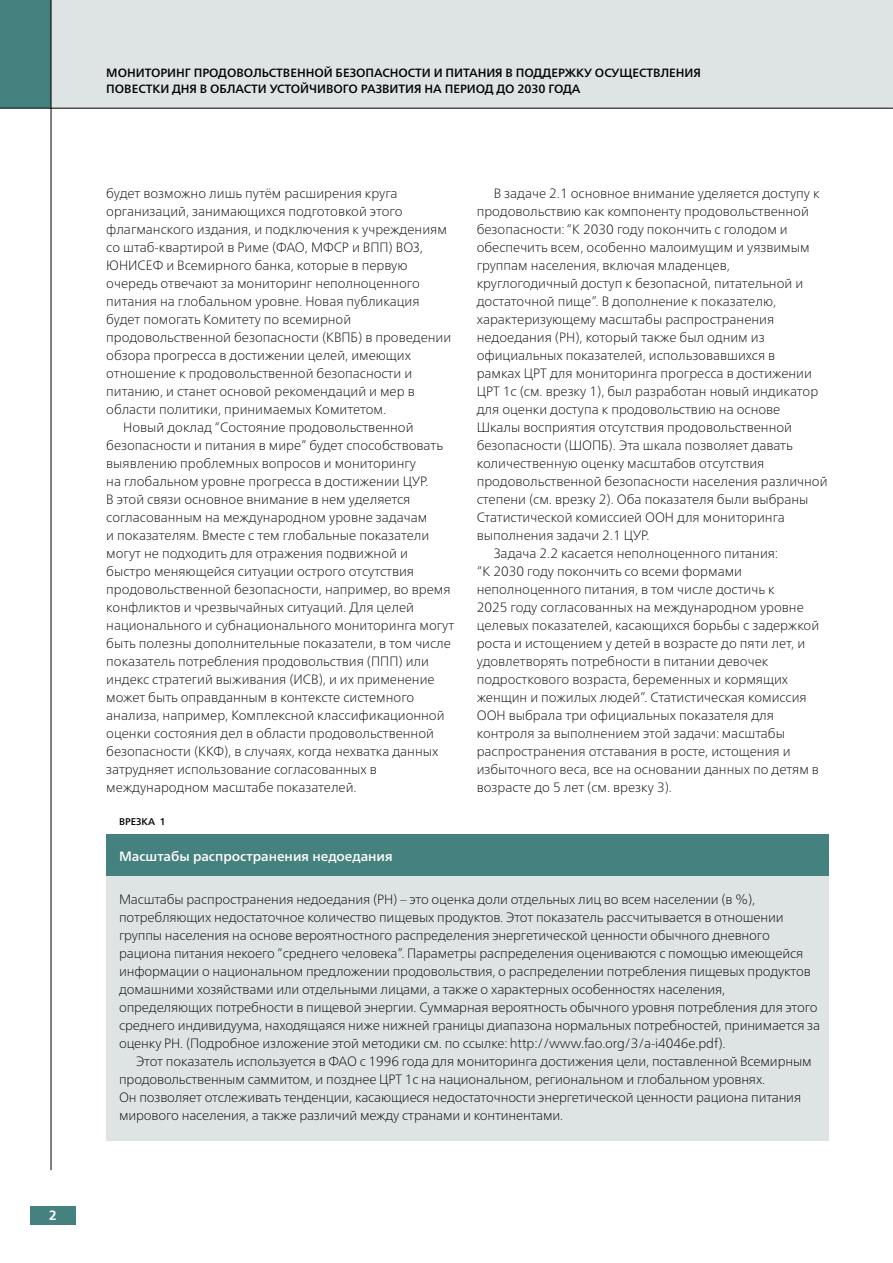
<style>
.page{position:relative;width:893px;height:1263px;background:#fff}
.page>*{position:absolute;margin:0;border:0;box-sizing:border-box;transform-origin:0 0}
.t1{font:100 13.5px/18px "Frutiger Neue LTCYR";color:#000}
.t2{font:500 13.5px "Frutiger Neue LTCYR";color:#fff}
.t3{font:700 13.5px "Frutiger LT Std";color:#fff}
.t4{font:500 12px/15.8px "Frutiger Neue LTCYR";letter-spacing:-.005em;color:#000}
.t5{font:500 9.75px "Frutiger Neue LTCYR";color:#000}
</style>
<div class="page">
<div style="left:0;top:0;width:893px;height:108px;background:#dee3e3"></div>
<div style="left:30px;top:1206px;width:45px;height:18px;background:#45817f"></div>
<div style="left:0;top:0;width:51px;height:108px;background:#45817f"></div>
<hr style="left:0;top:108px;width:893px;height:1px;background:#000">
<hr style="left:51px;top:0;width:1px;height:1170px;background:#000">
<div style="left:106px;top:834px;width:723px;height:43px;background:#45817f"></div>
<div style="left:106px;top:877px;width:723px;height:264px;background:#dee3e3"></div>
<p class="t3" style="left:49px;top:1207px;width:9px">2</p>
<p class="t4" style="left:106px;top:65px;width:596px">МОНИТОРИНГ ПРОДОВОЛЬСТВЕННОЙ БЕЗОПАСНОСТИ И ПИТАНИЯ В ПОДДЕРЖКУ ОСУЩЕСТВЛЕНИЯ<br>ПОВЕСТКИ ДНЯ В ОБЛАСТИ УСТОЙЧИВОГО РАЗВИТИЯ НА ПЕРИОД ДО 2030 ГОДА</p>
<p class="t1" style="left:106px;top:184px;width:293px">будет возможно лишь путём расширения круга</p>
<p class="t1" style="left:106px;top:202px;width:298px">организаций, занимающихся подготовкой этого</p>
<p class="t1" style="left:106px;top:220px;width:342px">флагманского издания, и подключения к учреждениям</p>
<p class="t1" style="left:106px;top:238px;width:318px">со штаб-квартирой в Риме (ФАО, МФСР и ВПП) ВОЗ,</p>
<p class="t1" style="left:106px;top:256px;width:303px">ЮНИСЕФ и Всемирного банка, которые в первую</p>
<p class="t1" style="left:106px;top:274px;width:315px">очередь отвечают за мониторинг неполноценного</p>
<p class="t1" style="left:106px;top:292px;width:315px">питания на глобальном уровне. Новая публикация</p>
<p class="t1" style="left:106px;top:310px;width:246px">будет помогать Комитету по всемирной</p>
<p class="t1" style="left:106px;top:328px;width:346px">продовольственной безопасности (КВПБ) в проведении</p>
<p class="t1" style="left:106px;top:346px;width:306px">обзора прогресса в достижении целей, имеющих</p>
<p class="t1" style="left:106px;top:364px;width:307px">отношение к продовольственной безопасности и</p>
<p class="t1" style="left:106px;top:382px;width:310px">питанию, и станет основой рекомендаций и мер в</p>
<p class="t1" style="left:106px;top:400px;width:281px">области политики, принимаемых Комитетом.</p>
<p class="t1" style="left:123px;top:418px;width:292px">Новый доклад “Состояние продовольственной</p>
<p class="t1" style="left:106px;top:436px;width:338px">безопасности и питания в мире” будет способствовать</p>
<p class="t1" style="left:106px;top:454px;width:311px">выявлению проблемных вопросов и мониторингу</p>
<p class="t1" style="left:106px;top:472px;width:324px">на глобальном уровне прогресса в достижении ЦУР.</p>
<p class="t1" style="left:106px;top:490px;width:306px">В этой связи основное внимание в нем уделяется</p>
<p class="t1" style="left:106px;top:508px;width:322px">согласованным на международном уровне задачам</p>
<p class="t1" style="left:106px;top:526px;width:324px">и показателям. Вместе с тем глобальные показатели</p>
<p class="t1" style="left:106px;top:544px;width:303px">могут не подходить для отражения подвижной и</p>
<p class="t1" style="left:106px;top:562px;width:309px">быстро меняющейся ситуации острого отсутствия</p>
<p class="t1" style="left:106px;top:580px;width:346px">продовольственной безопасности, например, во время</p>
<p class="t1" style="left:106px;top:598px;width:309px">конфликтов и чрезвычайных ситуаций. Для целей</p>
<p class="t1" style="left:106px;top:616px;width:349px">национального и субнационального мониторинга могут</p>
<p class="t1" style="left:106px;top:634px;width:346px">быть полезны дополнительные показатели, в том числе</p>
<p class="t1" style="left:106px;top:652px;width:324px">показатель потребления продовольствия (ППП) или</p>
<p class="t1" style="left:106px;top:670px;width:330px">индекс стратегий выживания (ИСВ), и их применение</p>
<p class="t1" style="left:106px;top:688px;width:310px">может быть оправданным в контексте системного</p>
<p class="t1" style="left:106px;top:706px;width:340px">анализа, например, Комплексной классификационной</p>
<p class="t1" style="left:106px;top:724px;width:329px">оценки состояния дел в области продовольственной</p>
<p class="t1" style="left:106px;top:742px;width:334px">безопасности (ККФ), в случаях, когда нехватка данных</p>
<p class="t1" style="left:106px;top:760px;width:272px">затрудняет использование согласованных в</p>
<p class="t1" style="left:106px;top:778px;width:252px">международном масштабе показателей.</p>
<p class="t1" style="left:494px;top:184px;width:327px">В задаче 2.1 основное внимание уделяется доступу к</p>
<p class="t1" style="left:477px;top:202px;width:334px">продовольствию как компоненту продовольственной</p>
<p class="t1" style="left:477px;top:220px;width:312px">безопасности: “К 2030 году покончить с голодом и</p>
<p class="t1" style="left:477px;top:238px;width:334px">обеспечить всем, особенно малоимущим и уязвимым</p>
<p class="t1" style="left:477px;top:256px;width:255px">группам населения, включая младенцев,</p>
<p class="t1" style="left:477px;top:274px;width:328px">круглогодичный доступ к безопасной, питательной и</p>
<p class="t1" style="left:477px;top:292px;width:301px">достаточной пище”. В дополнение к показателю,</p>
<p class="t1" style="left:477px;top:310px;width:299px">характеризующему масштабы распространения</p>
<p class="t1" style="left:477px;top:328px;width:289px">недоедания (РН), который также был одним из</p>
<p class="t1" style="left:477px;top:346px;width:300px">официальных показателей, использовавшихся в</p>
<p class="t1" style="left:477px;top:364px;width:337px">рамках ЦРТ для мониторинга прогресса в достижении</p>
<p class="t1" style="left:477px;top:382px;width:343px">ЦРТ 1c (см. врезку 1), был разработан новый индикатор</p>
<p class="t1" style="left:477px;top:400px;width:305px">для оценки доступа к продовольствию на основе</p>
<p class="t1" style="left:477px;top:418px;width:317px">Шкалы восприятия отсутствия продовольственной</p>
<p class="t1" style="left:477px;top:436px;width:317px">безопасности (ШОПБ). Эта шкала позволяет давать</p>
<p class="t1" style="left:477px;top:454px;width:289px">количественную оценку масштабов отсутствия</p>
<p class="t1" style="left:477px;top:472px;width:352px">продовольственной безопасности населения различной</p>
<p class="t1" style="left:477px;top:490px;width:333px">степени (см. врезку 2). Оба показателя были выбраны</p>
<p class="t1" style="left:477px;top:508px;width:309px">Статистической комиссией ООН для мониторинга</p>
<p class="t1" style="left:477px;top:526px;width:174px">выполнения задачи 2.1 ЦУР.</p>
<p class="t1" style="left:494px;top:544px;width:286px">Задача 2.2 касается неполноценного питания:</p>
<p class="t1" style="left:477px;top:562px;width:267px">“К 2030 году покончить со всеми формами</p>
<p class="t1" style="left:477px;top:580px;width:299px">неполноценного питания, в том числе достичь к</p>
<p class="t1" style="left:477px;top:598px;width:329px">2025 году согласованных на международном уровне</p>
<p class="t1" style="left:477px;top:616px;width:344px">целевых показателей, касающихся борьбы с задержкой</p>
<p class="t1" style="left:477px;top:634px;width:330px">роста и истощением у детей в возрасте до пяти лет, и</p>
<p class="t1" style="left:477px;top:652px;width:293px">удовлетворять потребности в питании девочек</p>
<p class="t1" style="left:477px;top:670px;width:313px">подросткового возраста, беременных и кормящих</p>
<p class="t1" style="left:477px;top:688px;width:331px">женщин и пожилых людей”. Статистическая комиссия</p>
<p class="t1" style="left:477px;top:706px;width:299px">ООН выбрала три официальных показателя для</p>
<p class="t1" style="left:477px;top:724px;width:310px">контроля за выполнением этой задачи: масштабы</p>
<p class="t1" style="left:477px;top:742px;width:315px">распространения отставания в росте, истощения и</p>
<p class="t1" style="left:477px;top:760px;width:344px">избыточного веса, все на основании данных по детям в</p>
<p class="t1" style="left:477px;top:778px;width:197px">возрасте до 5 лет (см. врезку 3).</p>
<p class="t5" style="left:119px;top:816px;width:48px">ВРЕЗКА 1</p>
<p class="t2" style="left:119px;top:848px;width:275px">Масштабы распространения недоедания</p>
<p class="t1" style="left:119px;top:890px;width:702px">Масштабы распространения недоедания (РН) – это оценка доли отдельных лиц во всем населении (в %), потребляющих недостаточное количество пищевых продуктов. Этот показатель рассчитывается в отношении группы населения на основе вероятностного распределения энергетической ценности обычного дневного рациона питания некоего “среднего человека”. Параметры распределения оцениваются с помощью имеющейся информации о национальном предложении продовольствия, о распределении потребления пищевых продуктов домашними хозяйствами или отдельными лицами, а также о характерных особенностях населения, определяющих потребности в пищевой энергии. Суммарная вероятность обычного уровня потребления для этого среднего индивидуума, находящаяся ниже нижней границы диапазона нормальных потребностей, принимается за оценку РН. (Подробное изложение этой методики см. по ссылке: http://www.fao.org/3/a-i4046e.pdf).</p>
<p class="t1" style="left:119px;top:1052px;width:694px;text-indent:17px">Этот показатель используется в ФАО с 1996 года для мониторинга достижения цели, поставленной Всемирным продовольственным саммитом, и позднее ЦРТ 1c на национальном, региональном и глобальном уровнях.<br>Он позволяет отслеживать тенденции, касающиеся недостаточности энергетической ценности рациона питания мирового населения, а также различий между странами и континентами.</p>
</div>
